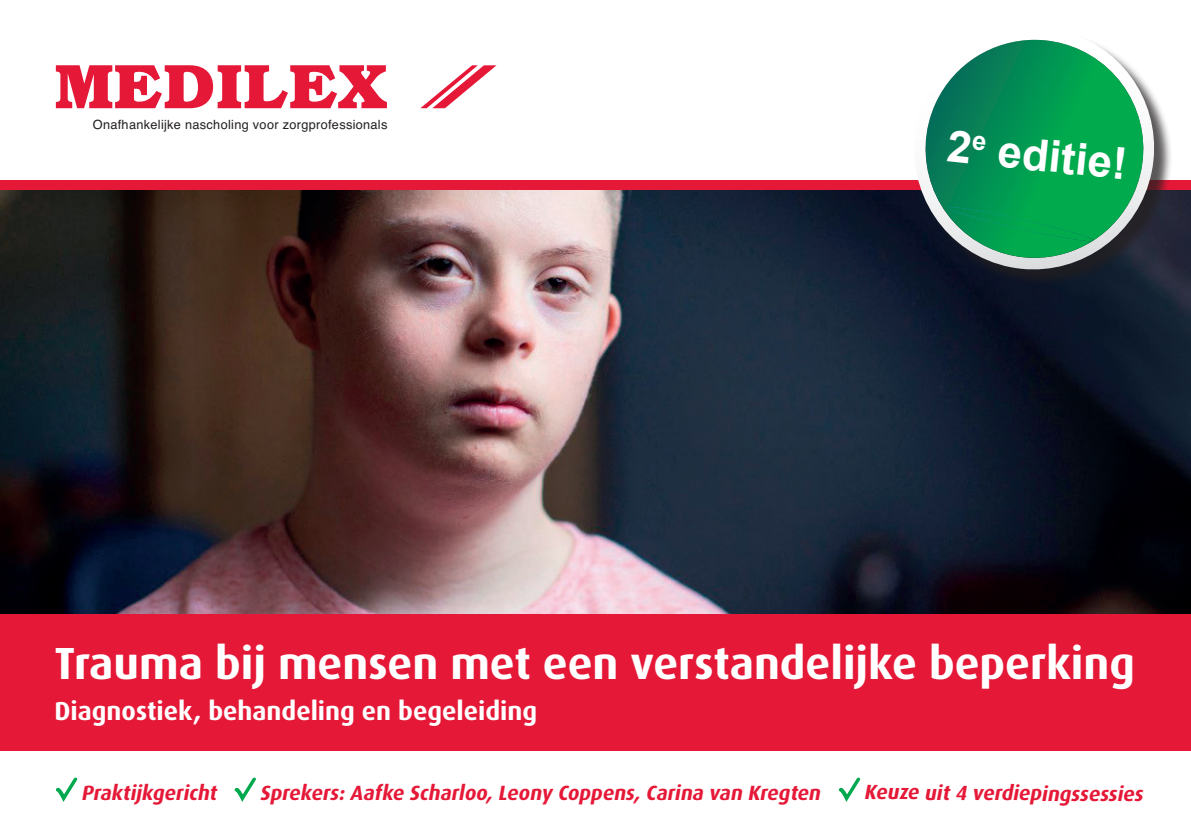
<style>
.page{position:relative;width:1191px;height:840px;background:#fff}
.page>*{position:absolute;margin:0;border:0;box-sizing:border-box;transform-origin:0 0}
.t1{font:700 45px "Dax";color:#fff}
.t2{font:700 44px "Arial";color:#fff}
.t3{font:700 26px "Dax";color:#fff}
.t4{font:italic 700 20.6px "Dax";color:#e51837}
.t5{font:12.8px "Helvetica";letter-spacing:.025em;color:#231f20}
</style>
<div class="page">
<img style="left:0;top:189px;width:1191px;height:425px">
<svg style="left:56px;top:65px;width:331px;height:43px"></svg>
<svg style="left:420px;top:65px;width:76px;height:43px"></svg>
<div style="left:0;top:614px;width:1191px;height:136px;background:#e51837"></div>
<div style="left:0;top:180px;width:1191px;height:9px;background:#e51837"></div>
<svg style="left:55px;top:777px;width:23px;height:25px"></svg>
<svg style="left:234px;top:777px;width:22px;height:25px"></svg>
<svg style="left:838px;top:777px;width:23px;height:25px"></svg>
<div style="left:917px;top:31px;width:255px;height:257px;background:#231f20;opacity:.75"></div>
<svg style="left:903px;top:31px;width:256px;height:244px"></svg>
<svg style="left:910px;top:40px;width:248px;height:219px"></svg>
<svg style="left:948px;top:207px;width:146px;height:34px;background:#0ea558"></svg>
<p class="t5" style="left:93px;top:115px;width:296px">Onafhankelijke nascholing voor zorgprofessionals</p>
<h2 class="t2" style="left:950px;top:116px;width:182px;rotate:6deg">2<sup>e</sup> editie!</h2>
<h1 class="t1" style="left:54px;top:637px;width:1082px">Trauma bij mensen met een verstandelijke beperking</h1>
<p class="t3" style="left:54px;top:696px;width:484px">Diagnostiek, behandeling en begeleiding</p>
<p class="t4" style="left:81px;top:780px;width:141px">Praktijkgericht</p>
<p class="t4" style="left:260px;top:780px;width:566px">Sprekers: Aafke Scharloo, Leony Coppens, Carina van Kregten</p>
<p class="t4" style="left:864px;top:778px;width:280px;rotate:1deg">Keuze uit 4 verdiepingssessies</p>
</div>
